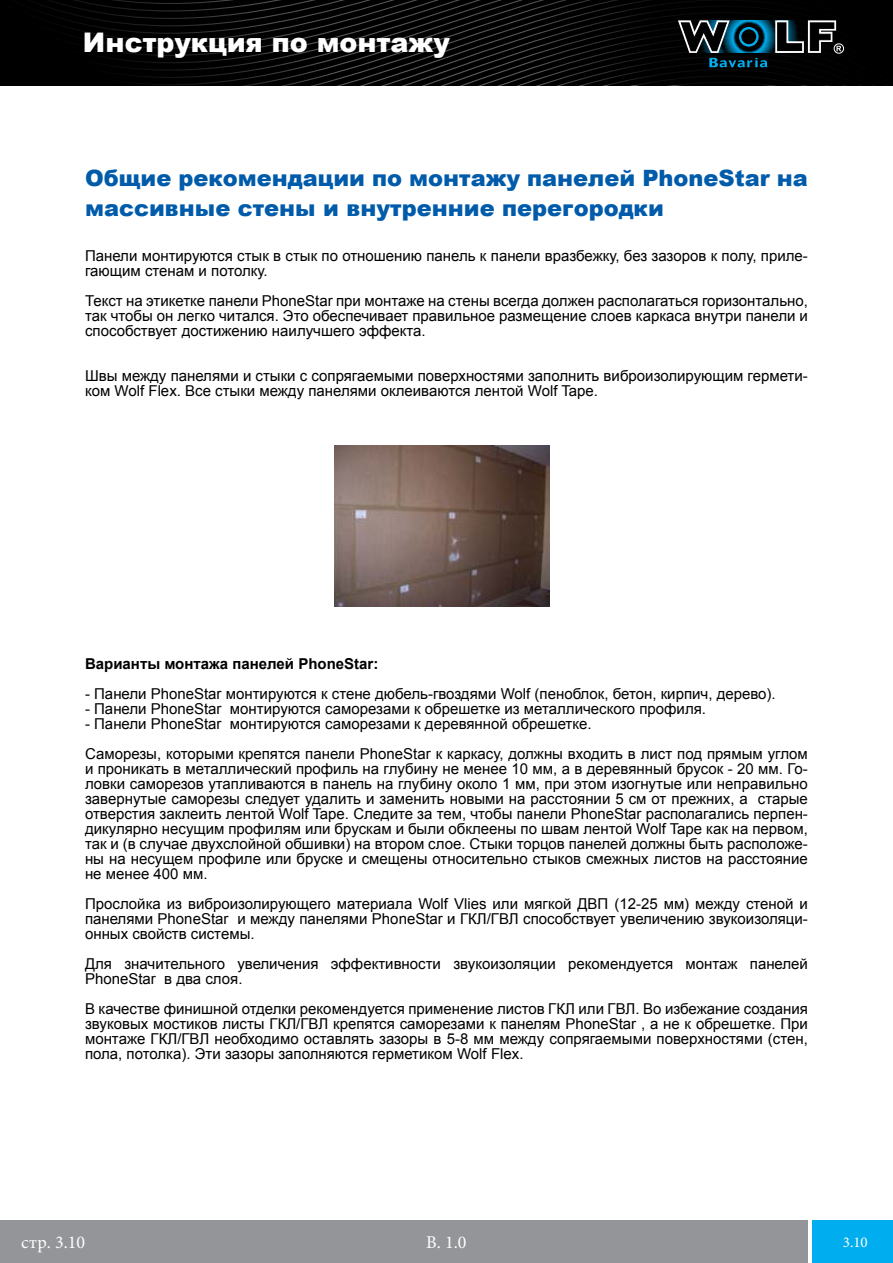
<style>
.page{position:relative;width:893px;height:1263px;background:#fff}
.page>*{position:absolute;margin:0;border:0;box-sizing:border-box;transform-origin:0 0}
.t1{font:900 27px "Arial";color:#fff}
.t2{font:900 22.5px/30px "Arial";color:#005baa}
.t3{font:18px "Minion Pro";color:#fff}
.t4{font:15px/15px "Arial";color:#000}
.t5{font:700 15px "Arial";color:#000}
.t6{font:15px "Minion Pro";color:#fff}
</style>
<div class="page">
<div style="left:812px;top:1220px;width:81px;height:43px;background:#00aeef"></div>
<div style="left:0;top:1220px;width:808px;height:43px;background:#939598"></div>
<svg style="left:0;top:0;width:893px;height:85px;background:#090c0d"></svg>
<img style="left:334px;top:446px;width:215px;height:161px">
<h1 class="t1" style="left:83px;top:22px;width:369px">Инструкция по монтажу</h1>
<h2 class="t2" style="left:85px;top:162px;width:724px">Общие рекомендации по монтажу панелей PhoneStar на массивные стены и внутренние перегородки</h2>
<p class="t4" style="left:85px;top:249px;width:724px">Панели монтируются стык в стык по отношению панель к панели вразбежку, без зазоров к полу, приле&shy;гающим стенам и потолку.</p>
<p class="t4" style="left:85px;top:294px;width:724px;text-align:justify">Текст на этикетке панели PhoneStar при монтаже на стены всегда должен располагаться горизонтально, так чтобы он легко читался. Это обеспечивает правильное размещение слоев каркаса внутри панели и способствует достижению наилучшего эффекта.</p>
<p class="t4" style="left:85px;top:369px;width:724px">Швы между панелями и стыки с сопрягаемыми поверхностями заполнить виброизолирующим гермети&shy;ком Wolf Flex. Все стыки между панелями оклеиваются лентой Wolf Tape.</p>
<p class="t5" style="left:85px;top:654px;width:295px">Варианты монтажа панелей PhoneStar:</p>
<p class="t4" style="left:85px;top:687px;width:692px">- Панели PhoneStar монтируются к стене дюбель-гвоздями Wolf (пеноблок, бетон, кирпич, дерево).</p>
<p class="t4" style="left:85px;top:702px;width:622px">- Панели PhoneStar монтируются саморезами к обрешетке из металлического профиля.</p>
<p class="t4" style="left:85px;top:709px;width:724px;line-height:30px">- Панели PhoneStar монтируются саморезами к деревянной обрешетке.<br>Саморезы, которыми крепятся панели PhoneStar к каркасу, должны входить в лист под прямым углом</p>
<p class="t4" style="left:85px;top:762px;width:724px;text-align:justify">и проникать в металлический профиль на глубину не менее 10 мм, а в деревянный брусок - 20 мм. Го&shy;ловки саморезов утапливаются в панель на глубину около 1 мм, при этом изогнутые или неправильно завернутые саморезы следует удалить и заменить новыми на расстоянии 5 см от прежних, а старые отверстия заклеить лентой Wolf Tape. Следите за тем, чтобы панели PhoneStar располагались перпен&shy;дикулярно несущим профилям или брускам и были обклеены по швам лентой Wolf Tape как на первом, так и (в случае двухслойной обшивки) на втором слое. Стыки торцов панелей должны быть расположе&shy;ны на несущем профиле или бруске и смещены относительно стыков смежных листов на расстояние не менее 400 мм.</p>
<p class="t4" style="left:85px;top:897px;width:724px;text-align:justify">Прослойка из виброизолирующего материала Wolf Vlies или мягкой ДВП (12-25 мм) между стеной и панелями PhoneStar и между панелями PhoneStar и ГКЛ/ГВЛ способствует увеличению звукоизоляци&shy;онных свойств системы.</p>
<p class="t4" style="left:85px;top:957px;width:724px">Для значительного увеличения эффективности звукоизоляции рекомендуется монтаж панелей<br>PhoneStar в два слоя.</p>
<p class="t4" style="left:85px;top:1002px;width:724px;text-align:justify">В качестве финишной отделки рекомендуется применение листов ГКЛ или ГВЛ. Во избежание создания звуковых мостиков листы ГКЛ/ГВЛ крепятся саморезами к панелям PhoneStar , а не к обрешетке. При монтаже ГКЛ/ГВЛ необходимо оставлять зазоры в 5-8 мм между сопрягаемыми поверхностями (стен, пола, потолка). Эти зазоры заполняются герметиком Wolf Flex.</p>
<p class="t3" style="left:21px;top:1230px;width:65px">стр. 3.10</p>
<p class="t3" style="left:426px;top:1230px;width:42px">В. 1.0</p>
<p class="t6" style="left:843px;top:1232px;width:27px">3.10</p>
</div>
